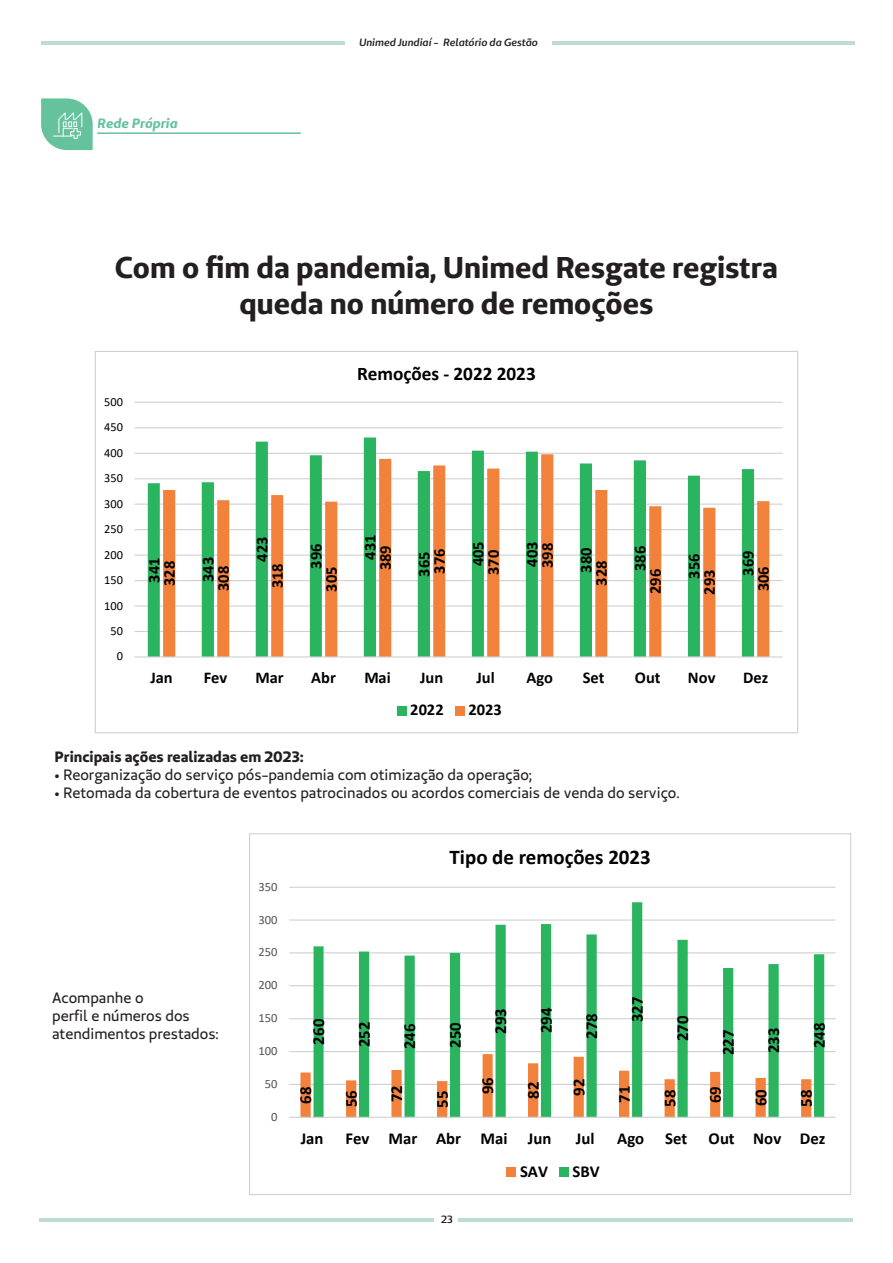
<style>
.page{position:relative;width:893px;height:1263px;background:#fff}
.page>*{position:absolute;margin:0;border:0;box-sizing:border-box;transform-origin:0 0}
.t1{font:700 30px/36px "Unimed Sans";color:#231f20;text-align:center}
.t2{font:700 21px "Calibri";color:#000001}
.t3{font:700 19.2px "Calibri";color:#000001}
.t4{font:700 16.8px "Calibri";letter-spacing:.005em;color:#000001}
.t5{font:700 16.5px "Calibri";letter-spacing:.005em;color:#000001}
.t6{font:15px/18px "Unimed Sans 2020 Regular";color:#231f20}
.t7{font:15px "Unimed Sans 2020 Bold";color:#231f20}
.t8{font:italic 700 13.5px "Unimed Sans";letter-spacing:-.005em;color:#00985c}
.t9{font:12.6px "Calibri";color:#515455}
.t10{font:12.3px "Calibri";color:#000001}
.t11{font:italic 600 10.5px "Unimed Sans";color:#231f20}
.t12{font:600 10.5px "Unimed Sans";color:#231f20}
</style>
<div class="page">
<hr style="left:39px;top:1218px;width:814px;height:3px;background:#bddece">
<div style="left:435px;top:1206px;width:23px;height:25px;background:#fff"></div>
<hr style="left:42px;top:41px;width:813px;height:3px;background:#bddece">
<div style="left:345px;top:32px;width:207px;height:20px;background:#fff"></div>
<hr style="left:97px;top:132px;width:204px;height:2px;background:#00985c">
<svg style="left:41px;top:98px;width:52px;height:52px;background:#83ccaf"></svg>
<hr style="left:134px;top:402px;width:649px;height:1px;background:#cfd1d0">
<hr style="left:134px;top:427px;width:649px;height:1px;background:#cfd1d0">
<hr style="left:134px;top:453px;width:649px;height:1px;background:#cfd1d0">
<hr style="left:134px;top:478px;width:649px;height:1px;background:#cfd1d0">
<hr style="left:134px;top:504px;width:649px;height:1px;background:#cfd1d0">
<hr style="left:134px;top:529px;width:649px;height:1px;background:#cfd1d0">
<hr style="left:134px;top:555px;width:649px;height:1px;background:#cfd1d0">
<hr style="left:134px;top:580px;width:649px;height:1px;background:#cfd1d0">
<hr style="left:134px;top:605px;width:649px;height:1px;background:#cfd1d0">
<hr style="left:134px;top:631px;width:649px;height:1px;background:#cfd1d0">
<svg style="left:148px;top:437px;width:606px;height:219px"></svg>
<svg style="left:163px;top:454px;width:606px;height:202px"></svg>
<hr style="left:134px;top:656px;width:649px;height:1px;background:#cfd1d0">
<div style="left:397px;top:706px;width:9px;height:9px;background:#2bb45f"></div>
<div style="left:455px;top:706px;width:9px;height:9px;background:#f2813c"></div>
<hr style="left:289px;top:887px;width:546px;height:1px;background:#cfd1d0">
<hr style="left:289px;top:919px;width:546px;height:1px;background:#cfd1d0">
<hr style="left:289px;top:952px;width:546px;height:1px;background:#cfd1d0">
<hr style="left:289px;top:985px;width:546px;height:1px;background:#cfd1d0">
<hr style="left:289px;top:1018px;width:546px;height:1px;background:#cfd1d0">
<hr style="left:289px;top:1051px;width:546px;height:1px;background:#cfd1d0">
<hr style="left:289px;top:1084px;width:546px;height:1px;background:#cfd1d0">
<svg style="left:300px;top:1054px;width:14px;height:63px"></svg>
<svg style="left:314px;top:902px;width:510px;height:215px"></svg>
<hr style="left:289px;top:1117px;width:546px;height:1px;background:#cfd1d0">
<div style="left:507px;top:1167px;width:9px;height:9px;background:#f2813c"></div>
<div style="left:559px;top:1167px;width:9px;height:9px;background:#2bb45f"></div>
<p class="t8" style="left:98px;top:115px;width:81px">Rede Própria</p>
<p class="t11" style="left:359px;top:36px;width:180px">Unimed Jundiaí - Relatório da Gestão</p>
<h1 class="t1" style="left:115px;top:249px;width:664px">Com o fim da pandemia, Unimed Resgate registra queda no número de remoções</h1>
<p class="t10" style="left:104px;top:393px;width:20px">500</p>
<p class="t10" style="left:104px;top:419px;width:20px">450</p>
<p class="t10" style="left:104px;top:444px;width:20px">400</p>
<p class="t10" style="left:104px;top:470px;width:20px">350</p>
<p class="t10" style="left:104px;top:495px;width:20px">300</p>
<p class="t10" style="left:104px;top:520px;width:20px">250</p>
<p class="t10" style="left:104px;top:546px;width:20px">200</p>
<p class="t10" style="left:104px;top:571px;width:20px">150</p>
<p class="t10" style="left:104px;top:597px;width:20px">100</p>
<p class="t10" style="left:111px;top:622px;width:14px">50</p>
<p class="t10" style="left:117px;top:648px;width:8px">0</p>
<p class="t3" style="left:357px;top:360px;width:180px">Remoções - 2022 2023</p>
<p class="t5" style="left:250px;top:562px;width:27px;rotate:-90deg">423</p>
<p class="t5" style="left:304px;top:569px;width:27px;rotate:-90deg">396</p>
<p class="t5" style="left:358px;top:560px;width:27px;rotate:-90deg">431</p>
<p class="t5" style="left:412px;top:576px;width:27px;rotate:-90deg">365</p>
<p class="t5" style="left:466px;top:566px;width:27px;rotate:-90deg">405</p>
<p class="t5" style="left:520px;top:567px;width:27px;rotate:-90deg">403</p>
<p class="t5" style="left:574px;top:573px;width:27px;rotate:-90deg">380</p>
<p class="t5" style="left:628px;top:571px;width:27px;rotate:-90deg">386</p>
<p class="t5" style="left:682px;top:579px;width:27px;rotate:-90deg">356</p>
<p class="t5" style="left:736px;top:575px;width:27px;rotate:-90deg">369</p>
<p class="t5" style="left:374px;top:570px;width:27px;rotate:-90deg">389</p>
<p class="t5" style="left:428px;top:574px;width:27px;rotate:-90deg">376</p>
<p class="t5" style="left:482px;top:575px;width:27px;rotate:-90deg">370</p>
<p class="t5" style="left:536px;top:568px;width:27px;rotate:-90deg">398</p>
<p class="t5" style="left:142px;top:583px;width:27px;rotate:-90deg">341</p>
<p class="t5" style="left:196px;top:582px;width:27px;rotate:-90deg">343</p>
<p class="t5" style="left:590px;top:586px;width:27px;rotate:-90deg">328</p>
<p class="t5" style="left:644px;top:594px;width:27px;rotate:-90deg">296</p>
<p class="t5" style="left:698px;top:595px;width:27px;rotate:-90deg">293</p>
<p class="t5" style="left:752px;top:591px;width:27px;rotate:-90deg">306</p>
<p class="t5" style="left:158px;top:586px;width:27px;rotate:-90deg">328</p>
<p class="t5" style="left:212px;top:591px;width:27px;rotate:-90deg">308</p>
<p class="t5" style="left:266px;top:588px;width:27px;rotate:-90deg">318</p>
<p class="t5" style="left:320px;top:592px;width:27px;rotate:-90deg">305</p>
<p class="t5" style="left:150px;top:666px;width:24px">Jan</p>
<p class="t5" style="left:204px;top:666px;width:25px">Fev</p>
<p class="t5" style="left:255px;top:666px;width:30px">Mar</p>
<p class="t5" style="left:311px;top:666px;width:26px">Abr</p>
<p class="t5" style="left:364px;top:666px;width:28px">Mai</p>
<p class="t5" style="left:420px;top:666px;width:25px">Jun</p>
<p class="t5" style="left:476px;top:666px;width:20px">Jul</p>
<p class="t5" style="left:526px;top:666px;width:28px">Ago</p>
<p class="t5" style="left:583px;top:666px;width:23px">Set</p>
<p class="t5" style="left:635px;top:666px;width:27px">Out</p>
<p class="t5" style="left:688px;top:666px;width:29px">Nov</p>
<p class="t5" style="left:743px;top:666px;width:27px">Dez</p>
<p class="t5" style="left:410px;top:698px;width:35px">2022</p>
<p class="t5" style="left:469px;top:698px;width:35px">2023</p>
<p class="t7" style="left:55px;top:746px;width:251px">Principais ações realizadas em 2023:</p>
<p class="t6" style="left:55px;top:765px;width:479px">• Reorganização do serviço pós-pandemia com otimização da operação;</p>
<p class="t6" style="left:55px;top:783px;width:626px">• Retomada da cobertura de eventos patrocinados ou acordos comerciais de venda do serviço.</p>
<p class="t6" style="left:52px;top:989px;width:168px">Acompanhe o<br>perfil e números dos atendimentos prestados:</p>
<p class="t9" style="left:259px;top:878px;width:21px">350</p>
<p class="t9" style="left:259px;top:911px;width:21px">300</p>
<p class="t9" style="left:259px;top:943px;width:21px">250</p>
<p class="t9" style="left:259px;top:976px;width:21px">200</p>
<p class="t9" style="left:259px;top:1009px;width:21px">150</p>
<p class="t9" style="left:259px;top:1042px;width:21px">100</p>
<p class="t9" style="left:265px;top:1075px;width:14px">50</p>
<p class="t9" style="left:271px;top:1108px;width:8px">0</p>
<h2 class="t2" style="left:449px;top:842px;width:203px">Tipo de remoções 2023</h2>
<p class="t4" style="left:307px;top:1044px;width:27px;rotate:-90deg">260</p>
<p class="t4" style="left:352px;top:1047px;width:27px;rotate:-90deg">252</p>
<p class="t4" style="left:398px;top:1049px;width:27px;rotate:-90deg">246</p>
<p class="t4" style="left:443px;top:1048px;width:27px;rotate:-90deg">250</p>
<p class="t4" style="left:489px;top:1034px;width:27px;rotate:-90deg">293</p>
<p class="t4" style="left:534px;top:1033px;width:27px;rotate:-90deg">294</p>
<p class="t4" style="left:580px;top:1038px;width:27px;rotate:-90deg">278</p>
<p class="t4" style="left:625px;top:1022px;width:27px;rotate:-90deg">327</p>
<p class="t4" style="left:671px;top:1041px;width:27px;rotate:-90deg">270</p>
<p class="t4" style="left:716px;top:1055px;width:27px;rotate:-90deg">227</p>
<p class="t4" style="left:762px;top:1053px;width:27px;rotate:-90deg">233</p>
<p class="t4" style="left:807px;top:1048px;width:27px;rotate:-90deg">248</p>
<p class="t4" style="left:294px;top:1103px;width:19px;rotate:-90deg">68</p>
<p class="t4" style="left:339px;top:1107px;width:19px;rotate:-90deg">56</p>
<p class="t4" style="left:385px;top:1102px;width:19px;rotate:-90deg">72</p>
<p class="t4" style="left:430px;top:1108px;width:19px;rotate:-90deg">55</p>
<p class="t4" style="left:476px;top:1094px;width:19px;rotate:-90deg">96</p>
<p class="t4" style="left:521px;top:1099px;width:19px;rotate:-90deg">82</p>
<p class="t4" style="left:567px;top:1095px;width:19px;rotate:-90deg">92</p>
<p class="t4" style="left:612px;top:1102px;width:19px;rotate:-90deg">71</p>
<p class="t4" style="left:658px;top:1107px;width:19px;rotate:-90deg">58</p>
<p class="t4" style="left:703px;top:1103px;width:19px;rotate:-90deg">69</p>
<p class="t4" style="left:749px;top:1106px;width:19px;rotate:-90deg">60</p>
<p class="t4" style="left:794px;top:1107px;width:19px;rotate:-90deg">58</p>
<p class="t4" style="left:301px;top:1126px;width:24px">Jan</p>
<p class="t4" style="left:346px;top:1126px;width:207px">Fev Mar Abr Mai Jun</p>
<p class="t4" style="left:576px;top:1126px;width:20px">Jul</p>
<p class="t4" style="left:617px;top:1126px;width:72px">Ago Set</p>
<p class="t4" style="left:709px;top:1126px;width:118px">Out Nov Dez</p>
<p class="t12" style="left:441px;top:1212px;width:13px">23</p>
<p class="t4" style="left:520px;top:1159px;width:30px">SAV</p>
<p class="t4" style="left:572px;top:1159px;width:29px">SBV</p>
</div>
